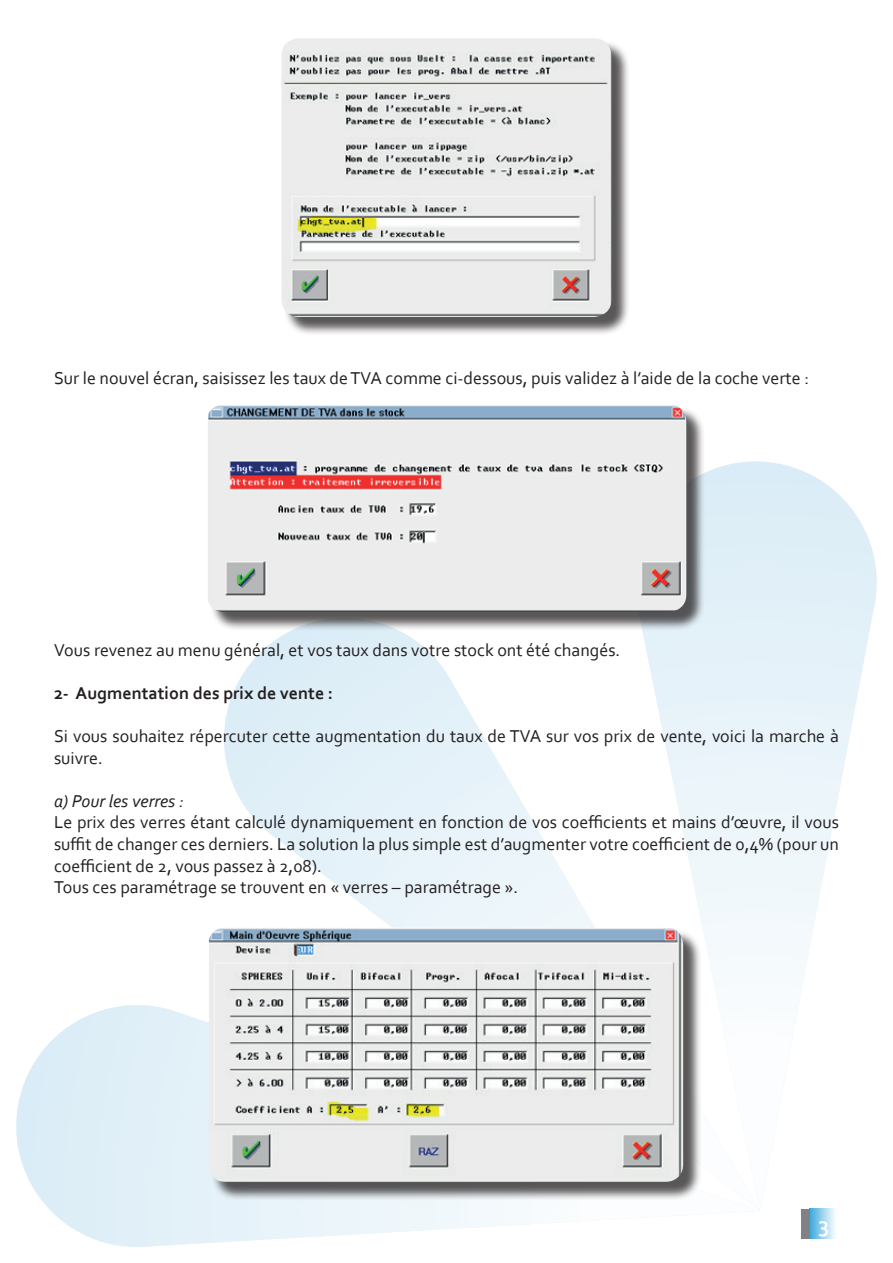
<style>
.page{position:relative;width:893px;height:1263px;background:#fff}
.page>*{position:absolute;margin:0;border:0;box-sizing:border-box;transform-origin:0 0}
.t1{font:700 22.5px "Corbel";color:#fff}
.t2{font:18px/21.6px "Corbel";color:#231f20}
.t3{font:700 18px "Corbel";color:#231f20}
.t4{font:italic 18px "Corbel";color:#231f20}
</style>
<div class="page">
<svg style="left:16px;top:1005px;width:545px;height:242px"></svg>
<svg style="left:224px;top:631px;width:370px;height:580px"></svg>
<svg style="left:642px;top:461px;width:235px;height:750px"></svg>
<div style="left:284px;top:41px;width:346px;height:294px;background:#231f20;opacity:.75"></div>
<img style="left:281px;top:38px;width:331px;height:279px">
<div style="left:209px;top:407px;width:496px;height:224px;background:#231f20;opacity:.75"></div>
<img style="left:208px;top:405px;width:478px;height:207px">
<div style="left:211px;top:930px;width:491px;height:271px;background:#231f20;opacity:.75"></div>
<img style="left:209px;top:927px;width:474px;height:255px">
<div style="left:809px;top:1209px;width:30px;height:30px;background:linear-gradient(to right,#3da9dc,#fff)"></div>
<div style="left:801px;top:1209px;width:8px;height:30px;background:#808285"></div>
<p class="t2" style="left:54px;top:366px;width:757px">Sur le nouvel écran, saisissez les taux de TVA comme ci-dessous, puis validez à l’aide de la coche verte :</p>
<p class="t2" style="left:54px;top:638px;width:568px">Vous revenez au menu général, et vos taux dans votre stock ont été changés.</p>
<p class="t3" style="left:54px;top:681px;width:281px">2- Augmentation des prix de vente :</p>
<p class="t2" style="left:54px;top:725px;width:786px">Si vous souhaitez répercuter cette augmentation du taux de TVA sur vos prix de vente, voici la marche à suivre.</p>
<p class="t4" style="left:54px;top:789px;width:131px">a) Pour les verres :</p>
<p class="t2" style="left:54px;top:811px;width:786px">Le prix des verres étant calculé dynamiquement en fonction de vos coefficients et mains d’œuvre, il vous suffit de changer ces derniers. La solution la plus simple est d’augmenter votre coefficient de 0,4% (pour un coefficient de 2, vous passez à 2,08).<br>Tous ces paramétrage se trouvent en « verres – paramétrage ».</p>
<p class="t1" style="left:819px;top:1211px;width:12px">3</p>
</div>
